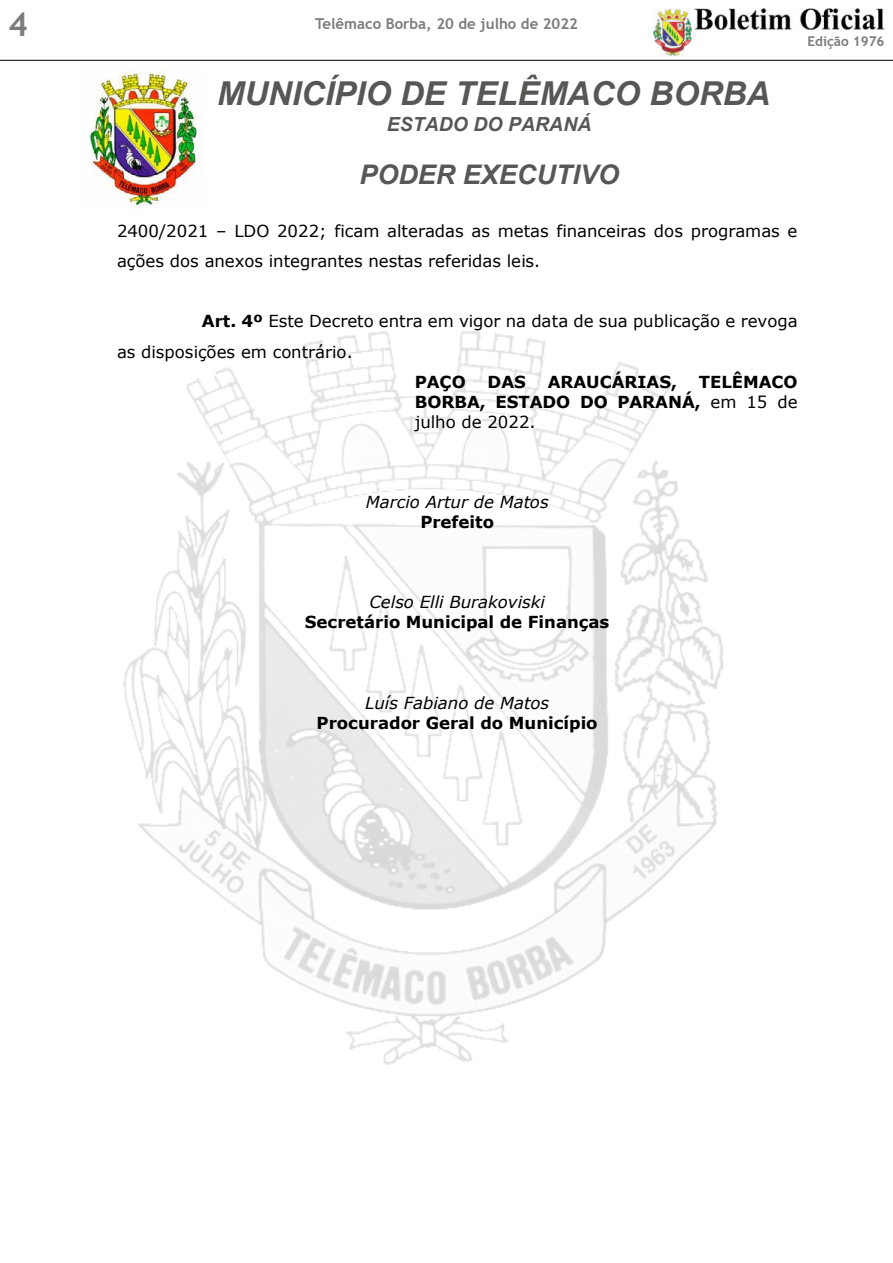
<style>
.page{position:relative;width:893px;height:1263px;background:#fff}
.page>*{position:absolute;margin:0;border:0;box-sizing:border-box;transform-origin:0 0}
.t1{font:italic 700 33px "Arial";color:#575756}
.t2{font:700 33px "Trebuchet MS";color:#7c7b7b}
.t3{font:italic 700 27px "Arial";color:#575756}
.t4{font:italic 700 19.5px "Arial";color:#575756}
.t5{font:16.5px/30px "Verdana";color:#000}
.t6{font:700 16.5px/20.1px "Verdana";color:#000;text-align:justify}
.t7{font:italic 16.5px "Verdana";color:#000}
.t8{font:700 15px "Trebuchet MS";color:#7c7b7b}
.t9{font:700 13.5px "Trebuchet MS";color:#7c7b7b}
.s1{font-weight:700}
.s2{font-weight:400}
</style>
<div class="page">
<img style="left:653px;top:9px;width:43px;height:47px">
<img style="left:693px;top:8px;width:191px;height:21px">
<hr style="left:0;top:60px;width:893px;height:1px;background:#000">
<img style="left:84px;top:68px;width:118px;height:140px">
<img style="left:123px;top:331px;width:600px;height:734px">
<h1 class="t2" style="left:9px;top:3px;width:21px">4</h1>
<p class="t8" style="left:315px;top:14px;width:264px">Telêmaco Borba, 20 de julho de 2022</p>
<h1 class="t1" style="left:217px;top:72px;width:555px">MUNICÍPIO DE TELÊMACO BORBA</h1>
<p class="t4" style="left:387px;top:111px;width:206px">ESTADO DO PARANÁ</p>
<h2 class="t3" style="left:359px;top:157px;width:261px">PODER EXECUTIVO</h2>
<p class="t5" style="left:117px;top:216px;width:682px">2400/2021 – LDO 2022; ficam alteradas as metas financeiras dos programas e ações dos anexos integrantes nestas referidas leis.</p>
<p class="t9" style="left:807px;top:33px;width:79px">Edição 1976</p>
<p class="t5" style="left:117px;top:306px;width:682px;text-indent:85px"><span class="s1">Art. 4º</span> Este Decreto entra em vigor na data de sua publicação e revoga as disposições em contrário.</p>
<p class="t6" style="left:415px;top:371px;width:52px">PAÇO</p>
<p class="t6" style="left:488px;top:371px;width:40px">DAS</p>
<p class="t6" style="left:548px;top:371px;width:131px">ARAUCÁRIAS,</p>
<p class="t6" style="left:415px;top:371px;width:384px;text-indent:284px">TELÊMACO BORBA, ESTADO DO PARANÁ, <span class="s2">em 15 de julho de 2022.</span></p>
<p class="t7" style="left:366px;top:491px;width:184px">Marcio Artur de Matos</p>
<p class="t6" style="left:420px;top:512px;width:75px">Prefeito</p>
<p class="t7" style="left:369px;top:591px;width:177px">Celso Elli Burakoviski</p>
<p class="t6" style="left:305px;top:612px;width:306px">Secretário Municipal de Finanças</p>
<p class="t7" style="left:365px;top:691px;width:185px">Luís Fabiano de Matos</p>
<p class="t6" style="left:317px;top:712px;width:282px">Procurador Geral do Município</p>
</div>
